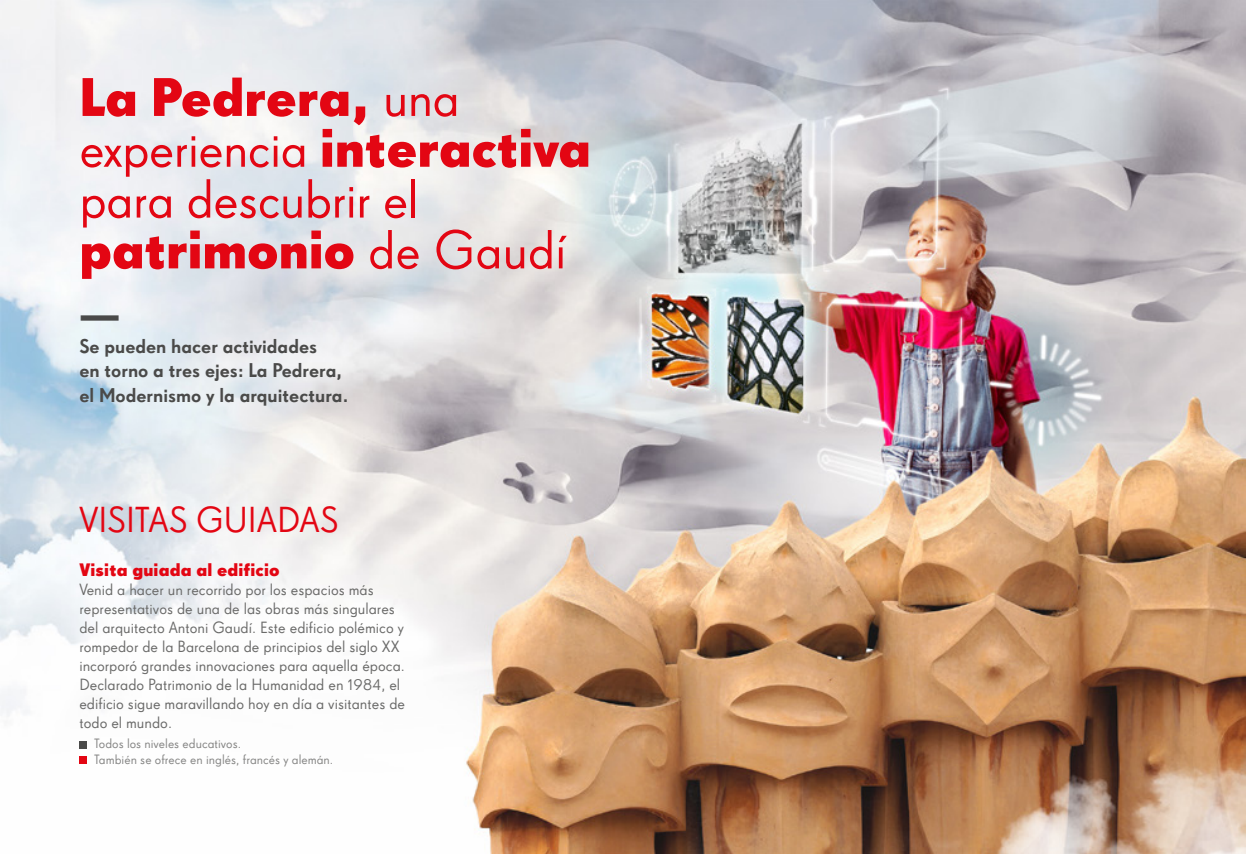
<style>
.page{position:relative;width:1246px;height:854px;background:#fff}
.page>*{position:absolute;margin:0;border:0;box-sizing:border-box;transform-origin:0 0}
.t1{font:52.5px/50.8px "Super Grotesk A";letter-spacing:-.01em;color:#e30613}
.t2{font:52.5px "Super Grotesk A Bd LF";color:#e30613}
.t3{font:35px "Super Grotesk A Rg LF";color:#e30613}
.t4{font:35px "Super Grotesk A Bd LF";color:#4a4a49}
.t5{font:500 19.25px/24.5px "Super Grotesk A";color:#4a4a49}
.t6{font:17.5px "Super Grotesk A Bd LF";letter-spacing:.01em;color:#e30613}
.t7{font:15.75px/18.9px "Super Grotesk A Rg LF";color:#6a6a69}
.t8{font:13.12px "Super Grotesk A";color:#858584}
.t9{font:13.12px "Super Grotesk A Rg LF";color:#858584}
.s1{font-family:"Super Grotesk A"}
.s2{font-family:"Super Grotesk A Bd LF"}
</style>
<div class="page">
<img style="left:0;top:0;width:1245px;height:853px">
<div style="left:79px;top:740px;width:8px;height:8px;background:#4a4a49"></div>
<div style="left:79px;top:756px;width:8px;height:8px;background:#e30613"></div>
<h1 class="t2" style="left:79px;top:64px;width:382px">La Pedrera, <span class="s1">una</span></h1>
<h1 class="t1" style="left:79px;top:123px;width:513px">experiencia <span class="s2">interactiva </span>para descubrir el</h1>
<h1 class="t2" style="left:79px;top:217px;width:488px">patrimonio <span class="s1">de Gaudí</span></h1>
<h2 class="t4" style="left:79px;top:293px;width:42px">—</h2>
<p class="t5" style="left:79px;top:333px;width:270px">Se pueden hacer actividades<br>en torno a tres ejes: La Pedrera, el Modernismo y la arquitectura.</p>
<h2 class="t3" style="left:79px;top:499px;width:260px">VISITAS GUIADAS</h2>
<p class="t6" style="left:79px;top:559px;width:202px">Visita guiada al edificio</p>
<p class="t7" style="left:79px;top:580px;width:327px">Venid a hacer un recorrido por los espacios más representativos de una de las obras más singulares del arquitecto Antoni Gaudí. Este edificio polémico y rompedor de la Barcelona de principios del siglo XX incorporó grandes innovaciones para aquella época.<br>Declarado Patrimonio de la Humanidad en 1984, el edificio sigue maravillando hoy en día a visitantes de todo el mundo.</p>
<p class="t9" style="left:94px;top:736px;width:148px">Todos los niveles educativos.</p>
<p class="t8" style="left:94px;top:751px;width:240px">También se ofrece en inglés, francés y alemán.</p>
</div>
